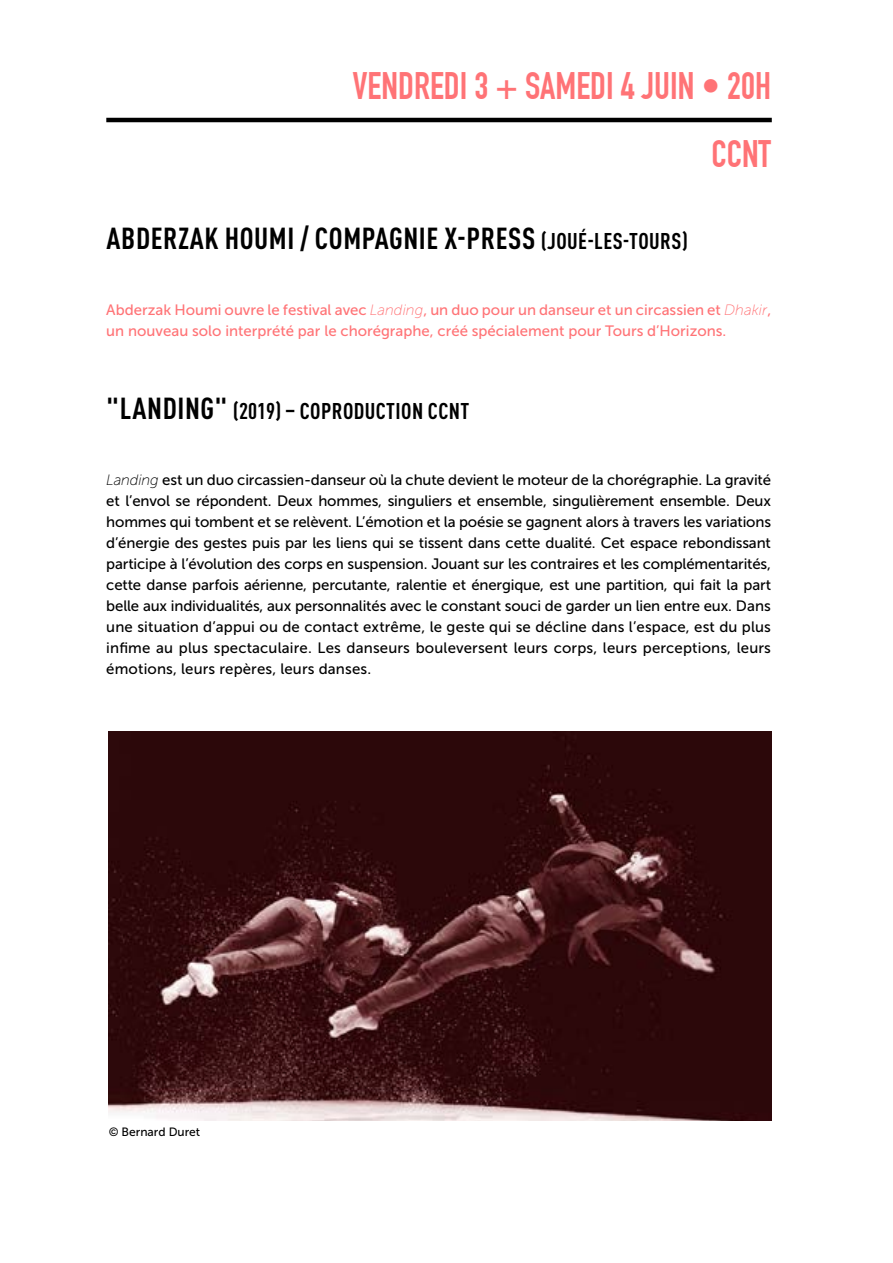
<style>
.page{position:relative;width:893px;height:1263px;background:#fff}
.page>*{position:absolute;margin:0;border:0;box-sizing:border-box;transform-origin:0 0}
.t1{font:700 37.5px/67.5px "DIN Condensed";color:#ff7376;text-align:right}
.t2{font:700 condensed 30px "DIN Pro";letter-spacing:.02em;color:#000}
.t3{font:700 condensed 22.5px "DIN Pro";letter-spacing:.02em;color:#000}
.t4{font:15px/21px "Museo Sans 500";letter-spacing:.01em;color:#000;text-align:justify}
.t5{font:15px/21px "Museo Sans 500";color:#ff7376}
.t6{font:12px "Museo Sans 500";color:#000}
.s1{font-size:22.5px}
.s2{font-family:"Museo Sans 100";font-style:italic}
.s3{font-size:30px}
</style>
<div class="page">
<hr style="left:106px;top:118px;width:666px;height:4px;background:#000">
<img style="left:109px;top:731px;width:662px;height:390px">
<h1 class="t1" style="left:352px;top:52px;width:420px">VENDREDI 3 + SAMEDI 4 JUIN • 20H<br>CCNT</h1>
<h2 class="t2" style="left:107px;top:216px;width:582px">ABDERZAK HOUMI / COMPAGNIE X-PRESS <span class="s1">(JOUÉ-LES-TOURS)</span></h2>
<p class="t5" style="left:106px;top:299px;width:666px">Abderzak Houmi ouvre le festival avec <span class="s2">Landing</span>, un duo pour un danseur et un circassien et <span class="s2">Dhakir</span>, un nouveau solo interprété par le chorégraphe, créé spécialement pour Tours d’Horizons.</p>
<h3 class="t3" style="left:106px;top:393px;width:365px"><span class="s3">"LANDING"</span> (2019) – COPRODUCTION CCNT</h3>
<p class="t4" style="left:106px;top:469px;width:666px"><span class="s2">Landing</span> est un duo circassien-danseur où la chute devient le moteur de la chorégraphie. La gravité et l’envol se répondent. Deux hommes, singuliers et ensemble, singulièrement ensemble. Deux hommes qui tombent et se relèvent. L’émotion et la poésie se gagnent alors à travers les variations d’énergie des gestes puis par les liens qui se tissent dans cette dualité. Cet espace rebondissant participe à l’évolution des corps en suspension. Jouant sur les contraires et les complémentarités, cette danse parfois aérienne, percutante, ralentie et énergique, est une partition, qui fait la part belle aux individualités, aux personnalités avec le constant souci de garder un lien entre eux. Dans une situation d’appui ou de contact extrême, le geste qui se décline dans l’espace, est du plus infime au plus spectaculaire. Les danseurs bouleversent leurs corps, leurs perceptions, leurs émotions, leurs repères, leurs danses.</p>
<p class="t6" style="left:109px;top:1125px;width:93px">© Bernard Duret</p>
</div>
